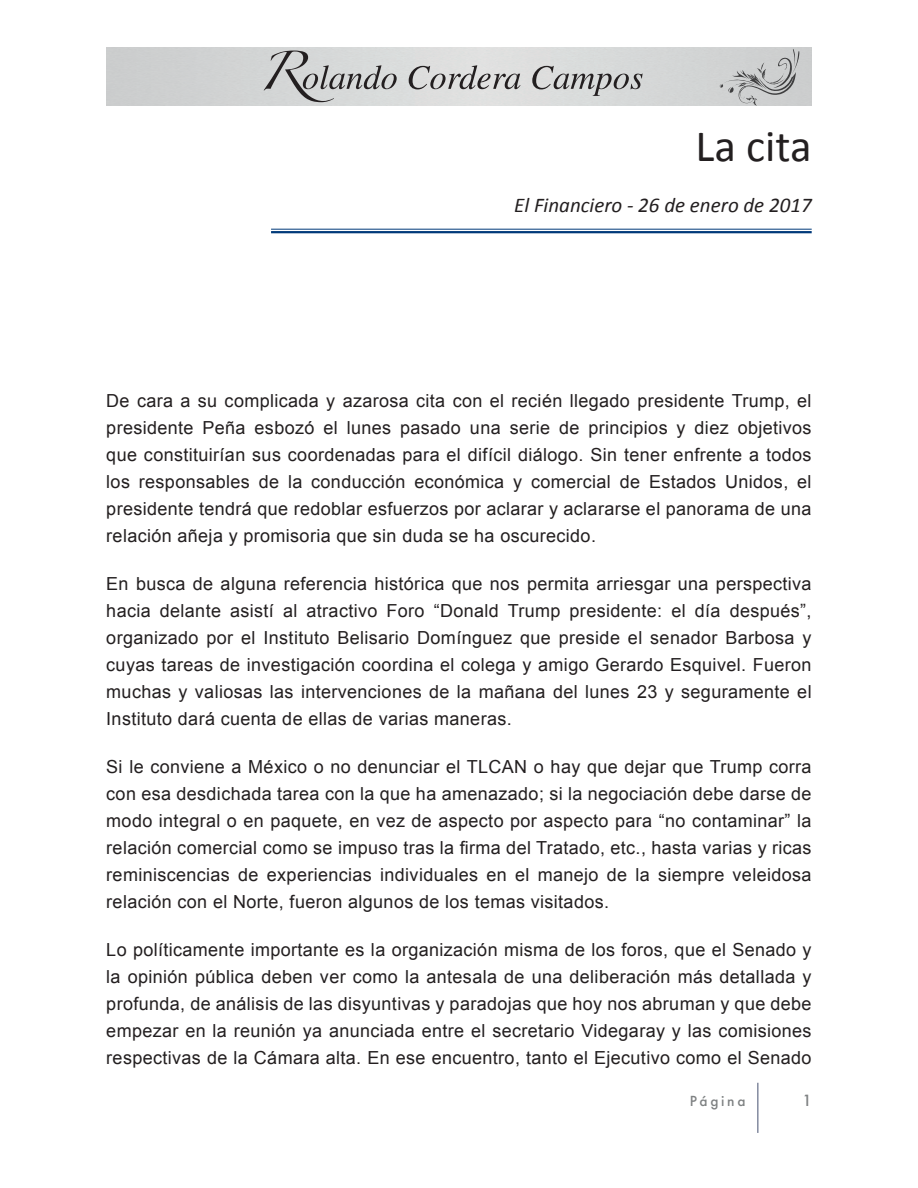
<style>
.page{position:relative;width:918px;height:1188px;background:#fff}
.page>*{position:absolute;margin:0;border:0;box-sizing:border-box;transform-origin:0 0}
.t1{font:45px "Calibri";color:#231f20}
.t2{font:italic 21px "Calibri";color:#231f20}
.t3{font:18px/27px "Arial";letter-spacing:.02em;color:#231f20;text-align:justify}
.t4{font:500 15px "Futura";color:#7e8182}
.t5{font:500 13.5px "Futura";letter-spacing:.2em;color:#7e8182}
</style>
<div class="page">
<svg style="left:264px;top:51px;width:133px;height:51px;background:#bbbcbc"></svg>
<svg style="left:409px;top:65px;width:112px;height:24px;background:#b4b3b3"></svg>
<svg style="left:532px;top:66px;width:111px;height:30px;background:#b7b7b7"></svg>
<svg style="left:719px;top:49px;width:80px;height:57px;background:#bfc0c1"></svg>
<hr style="left:757px;top:1083px;width:2px;height:50px;background:#848ba0">
<hr style="left:271px;top:229px;width:541px;height:1px;background:#013a7a">
<hr style="left:271px;top:231px;width:541px;height:2px;background:#013a7a">
<p class="t1" style="left:696px;top:118px;width:118px">La cita</p>
<p class="t2" style="left:514px;top:190px;width:299px">El Financiero - 26 de enero de 2017</p>
<p class="t3" style="left:106px;top:387px;width:707px">De cara a su complicada y azarosa cita con el recién llegado presidente Trump, el presidente Peña esbozó el lunes pasado una serie de principios y diez objetivos que constituirían sus coordenadas para el difícil diálogo. Sin tener enfrente a todos los responsables de la conducción económica y comercial de Estados Unidos, el presidente tendrá que redoblar esfuerzos por aclarar y aclararse el panorama de una relación añeja y promisoria que sin duda se ha oscurecido.</p>
<p class="t3" style="left:106px;top:570px;width:707px">En busca de alguna referencia histórica que nos permita arriesgar una perspectiva hacia delante asistí al atractivo Foro “Donald Trump presidente: el día después”, organizado por el Instituto Belisario Domínguez que preside el senador Barbosa y cuyas tareas de investigación coordina el colega y amigo Gerardo Esquivel. Fueron muchas y valiosas las intervenciones de la mañana del lunes 23 y seguramente el Instituto dará cuenta de ellas de varias maneras.</p>
<p class="t3" style="left:106px;top:753px;width:707px">Si le conviene a México o no denunciar el TLCAN o hay que dejar que Trump corra con esa desdichada tarea con la que ha amenazado; si la negociación debe darse de modo integral o en paquete, en vez de aspecto por aspecto para “no contaminar” la relación comercial como se impuso tras la firma del Tratado, etc., hasta varias y ricas reminiscencias de experiencias individuales en el manejo de la siempre veleidosa relación con el Norte, fueron algunos de los temas visitados.</p>
<p class="t3" style="left:106px;top:937px;width:707px">Lo políticamente importante es la organización misma de los foros, que el Senado y la opinión pública deben ver como la antesala de una deliberación más detallada y profunda, de análisis de las disyuntivas y paradojas que hoy nos abruman y que debe empezar en la reunión ya anunciada entre el secretario Videgaray y las comisiones respectivas de la Cámara alta. En ese encuentro, tanto el Ejecutivo como el Senado</p>
<p class="t5" style="left:690px;top:1092px;width:57px">Página</p>
<p class="t4" style="left:802px;top:1091px;width:11px">1</p>
</div>
